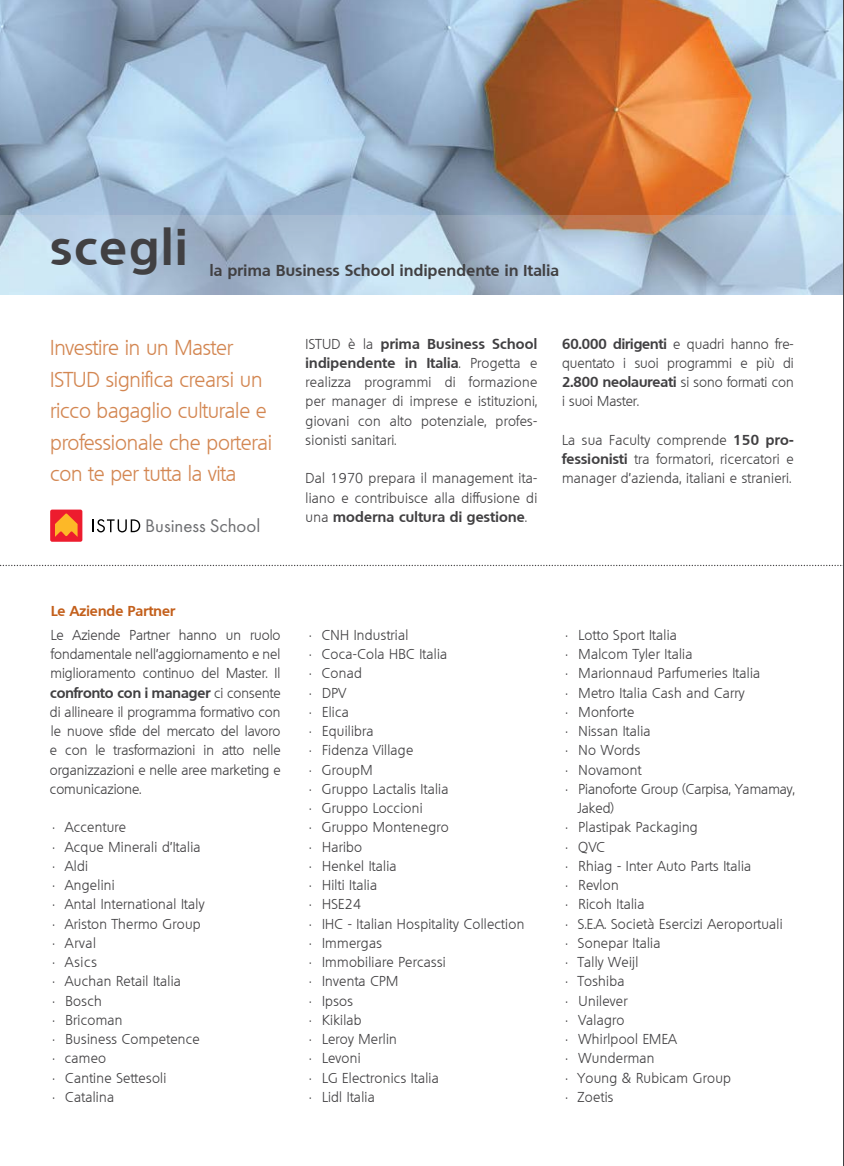
<style>
.page{position:relative;width:844px;height:1166px;background:#fff}
.page>*{position:absolute;margin:0;border:0;box-sizing:border-box;transform-origin:0 0}
.t1{font:700 48.12px "Quebec";letter-spacing:.05em;color:#414042}
.t2{font:300 21px/31.5px "Quebec";letter-spacing:-.01em;color:#d38651}
.t3{font:18.9px "Futura";color:#6d6e71}
.t4{font:700 15.4px "Quebec";letter-spacing:.025em;color:#414042}
.t5{font:300 14px/19.2px "Quebec";letter-spacing:.02em;color:#414042;text-align:justify}
.t6{font:300 14px/19.2px "Quebec";color:#414042}
.t7{font:700 14px "Quebec";letter-spacing:.01em;color:#c35f1b}
.s1{font-weight:700}
</style>
<div class="page">
<img style="left:0;top:0;width:843px;height:216px">
<svg style="left:0;top:216px;width:843px;height:79px;background:#b1c5d7"></svg>
<svg style="left:92px;top:519px;width:48px;height:13px"></svg>
<div style="left:50px;top:509px;width:32px;height:32px;background:#ed1c2e;border-radius:2px"></div>
<svg style="left:55px;top:513px;width:23px;height:24px"></svg>
<svg style="left:0;top:565px;width:844px;height:1px"></svg>
<h1 class="t1" style="left:51px;top:216px;width:138px">scegli</h1>
<p class="t4" style="left:210px;top:260px;width:351px">la prima Business School indipendente in Italia</p>
<h2 class="t2" style="left:50px;top:332px;width:223px">Investire in un Master<br>ISTUD significa crearsi un ricco bagaglio culturale e professionale che porterai con te per tutta la vita</h2>
<p class="t5" style="left:305px;top:334px;width:233px">ISTUD è la <span class="s1">prima Business School indipendente in Italia</span>. Progetta e realizza programmi di formazione per manager di imprese e istituzioni, giovani con alto potenziale, profes&shy;sionisti sanitari.</p>
<p class="t5" style="left:305px;top:469px;width:233px">Dal 1970 prepara il management ita&shy;liano e contribuisce alla diffusione di una <span class="s1">moderna cultura di gestione</span>.</p>
<h3 class="t3" style="left:145px;top:513px;width:117px">Business School</h3>
<p class="t5" style="left:562px;top:334px;width:233px"><span class="s1">60.000 dirigenti</span> e quadri hanno fre&shy;quentato i suoi programmi e più di <span class="s1">2.800 neolaureati</span> si sono formati con i suoi Master.</p>
<p class="t5" style="left:562px;top:430px;width:233px">La sua Faculty comprende <span class="s1">150 pro&shy;fessionisti</span> tra formatori, ricercatori e manager d’azienda, italiani e stranieri.</p>
<p class="t7" style="left:51px;top:601px;width:126px">Le Aziende Partner</p>
<p class="t5" style="left:50px;top:625px;width:232px">Le Aziende Partner hanno un ruolo fondamentale nell'aggiornamento e nel miglioramento continuo del Master. Il <span class="s1">confronto con i manager</span> ci consente di allineare il programma formativo con le nuove sfide del mercato del lavoro e con le trasformazioni in atto nelle organizzazioni e nelle aree marketing e comunicazione.</p>
<p class="t5" style="left:53px;top:818px;width:75px">• Accenture</p>
<p class="t5" style="left:53px;top:837px;width:149px">• Acque Minerali d'Italia</p>
<p class="t5" style="left:53px;top:856px;width:37px">• Aldi</p>
<p class="t5" style="left:53px;top:875px;width:63px">• Angelini</p>
<p class="t5" style="left:53px;top:895px;width:153px">• Antal International Italy</p>
<p class="t5" style="left:53px;top:914px;width:149px">• Ariston Thermo Group</p>
<p class="t5" style="left:53px;top:933px;width:45px">• Arval</p>
<p class="t5" style="left:53px;top:952px;width:46px">• Asics</p>
<p class="t5" style="left:53px;top:972px;width:130px">• Auchan Retail Italia</p>
<p class="t5" style="left:53px;top:991px;width:50px">• Bosch</p>
<p class="t5" style="left:53px;top:1010px;width:71px">• Bricoman</p>
<p class="t5" style="left:53px;top:1029px;width:148px">• Business Competence</p>
<p class="t5" style="left:53px;top:1049px;width:55px">• cameo</p>
<p class="t5" style="left:53px;top:1068px;width:115px">• Cantine Settesoli</p>
<p class="t5" style="left:53px;top:1087px;width:63px">• Catalina</p>
<p class="t5" style="left:309px;top:625px;width:100px">• CNH Industrial</p>
<p class="t5" style="left:309px;top:644px;width:139px">• Coca-Cola HBC Italia</p>
<p class="t5" style="left:309px;top:664px;width:54px">• Conad</p>
<p class="t5" style="left:309px;top:683px;width:38px">• DPV</p>
<p class="t5" style="left:309px;top:702px;width:41px">• Elica</p>
<p class="t5" style="left:309px;top:721px;width:66px">• Equilibra</p>
<p class="t5" style="left:309px;top:741px;width:105px">• Fidenza Village</p>
<p class="t5" style="left:309px;top:760px;width:65px">• GroupM</p>
<p class="t5" style="left:309px;top:779px;width:141px">• Gruppo Lactalis Italia</p>
<p class="t5" style="left:309px;top:798px;width:115px">• Gruppo Loccioni</p>
<p class="t5" style="left:309px;top:818px;width:141px">• Gruppo Montenegro</p>
<p class="t5" style="left:309px;top:837px;width:54px">• Haribo</p>
<p class="t5" style="left:309px;top:856px;width:89px">• Henkel Italia</p>
<p class="t5" style="left:309px;top:875px;width:69px">• Hilti Italia</p>
<p class="t5" style="left:309px;top:895px;width:53px">• HSE24</p>
<p class="t5" style="left:309px;top:914px;width:216px">• IHC - Italian Hospitality Collection</p>
<p class="t5" style="left:309px;top:933px;width:74px">• Immergas</p>
<p class="t5" style="left:309px;top:952px;width:138px">• Immobiliare Percassi</p>
<p class="t5" style="left:309px;top:972px;width:90px">• Inventa CPM</p>
<p class="t5" style="left:309px;top:991px;width:45px">• Ipsos</p>
<p class="t5" style="left:309px;top:1010px;width:54px">• Kikilab</p>
<p class="t5" style="left:309px;top:1029px;width:89px">• Leroy Merlin</p>
<p class="t5" style="left:309px;top:1049px;width:53px">• Levoni</p>
<p class="t5" style="left:309px;top:1068px;width:131px">• LG Electronics Italia</p>
<p class="t5" style="left:309px;top:1087px;width:67px">• Lidl Italia</p>
<p class="t5" style="left:565px;top:625px;width:113px">• Lotto Sport Italia</p>
<p class="t5" style="left:565px;top:644px;width:128px">• Malcom Tyler Italia</p>
<p class="t5" style="left:565px;top:664px;width:196px">• Marionnaud Parfumeries Italia</p>
<p class="t5" style="left:565px;top:683px;width:180px">• Metro Italia Cash and Carry</p>
<p class="t5" style="left:565px;top:702px;width:70px">• Monforte</p>
<p class="t5" style="left:565px;top:721px;width:86px">• Nissan Italia</p>
<p class="t5" style="left:565px;top:741px;width:76px">• No Words</p>
<p class="t5" style="left:565px;top:760px;width:77px">• Novamont</p>
<p class="t6" style="left:577px;top:779px;width:218px;text-indent:-12px">• Pianoforte Group (Carpisa, Yamamay,<br>Jaked)</p>
<p class="t5" style="left:565px;top:818px;width:133px">• Plastipak Packaging</p>
<p class="t5" style="left:565px;top:837px;width:41px">• QVC</p>
<p class="t5" style="left:565px;top:856px;width:187px">• Rhiag - Inter Auto Parts Italia</p>
<p class="t5" style="left:565px;top:875px;width:54px">• Revlon</p>
<p class="t5" style="left:565px;top:895px;width:80px">• Ricoh Italia</p>
<p class="t5" style="left:565px;top:914px;width:218px">• S.E.A. Società Esercizi Aeroportuali</p>
<p class="t5" style="left:565px;top:933px;width:96px">• Sonepar Italia</p>
<p class="t5" style="left:565px;top:952px;width:74px">• Tally Weijl</p>
<p class="t5" style="left:565px;top:972px;width:60px">• Toshiba</p>
<p class="t5" style="left:565px;top:991px;width:63px">• Unilever</p>
<p class="t5" style="left:565px;top:1010px;width:60px">• Valagro</p>
<p class="t5" style="left:565px;top:1029px;width:113px">• Whirlpool EMEA</p>
<p class="t5" style="left:565px;top:1049px;width:90px">• Wunderman</p>
<p class="t5" style="left:565px;top:1068px;width:167px">• Young &amp; Rubicam Group</p>
<p class="t5" style="left:565px;top:1087px;width:49px">• Zoetis</p>
</div>
